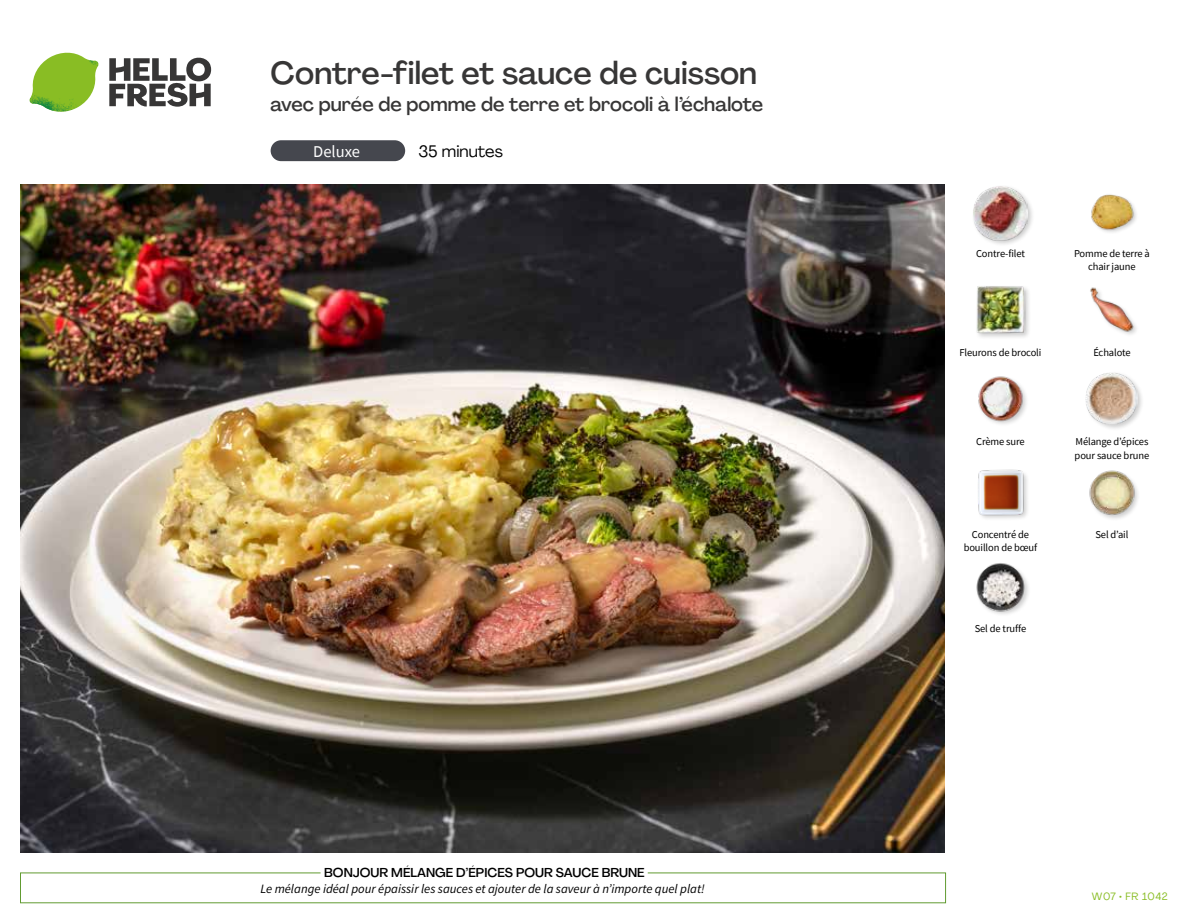
<style>
.page{position:relative;width:1188px;height:918px;background:#fff}
.page>*{position:absolute;margin:0;border:0;box-sizing:border-box;transform-origin:0 0}
.t1{font:500 31.5px "Agrandir";color:#373636}
.t2{font:500 19.5px "Agrandir";color:#373636}
.t3{font:16.5px "Agrandir";color:#000}
.t4{font:16.5px "Source Sans Pro";color:#fff}
.t5{font:italic 12.75px "Source Sans Pro";color:#000}
.t6{font:500 12.75px "Agrandir";color:#000}
.t7{font:10.5px/13.5px "Source Sans Pro";letter-spacing:-.01em;color:#000;text-align:center}
.t8{font:10.5px "Agrandir";letter-spacing:.05em;color:#89bd24}
</style>
<div class="page">
<svg style="left:109px;top:57px;width:102px;height:50px"></svg>
<svg style="left:34px;top:53px;width:62px;height:40px"></svg>
<img style="left:67px;top:53px;width:32px;height:26px">
<img style="left:33px;top:75px;width:59px;height:11px">
<img style="left:29px;top:79px;width:61px;height:33px">
<img style="left:65px;top:86px;width:27px;height:25px">
<img style="left:21px;top:184px;width:924px;height:668px">
<div style="left:271px;top:140px;width:134px;height:21px;background:#45474e;border-radius:10px"></div>
<img style="left:976px;top:563px;width:53px;height:52px">
<img style="left:1089px;top:470px;width:49px;height:49px">
<img style="left:978px;top:469px;width:50px;height:50px">
<div style="left:1085px;top:371px;width:60px;height:60px;background:#000;opacity:.2"></div>
<img style="left:1086px;top:372px;width:52px;height:52px">
<img style="left:978px;top:376px;width:49px;height:48px">
<img style="left:1090px;top:287px;width:47px;height:48px">
<div style="left:975px;top:285px;width:57px;height:55px;background:#000;opacity:.2"></div>
<img style="left:975px;top:285px;width:51px;height:50px">
<img style="left:1091px;top:194px;width:45px;height:38px">
<div style="left:972px;top:184px;width:63px;height:64px;background:#000;opacity:.2"></div>
<img style="left:973px;top:186px;width:55px;height:54px">
<h1 class="t1" style="left:271px;top:53px;width:488px">Contre-filet et sauce de cuisson</h1>
<h2 class="t2" style="left:271px;top:92px;width:494px">avec purée de pomme de terre et brocoli à l’échalote</h2>
<h3 class="t4" style="left:313px;top:141px;width:48px">Deluxe</h3>
<h3 class="t3" style="left:418px;top:141px;width:86px">35 minutes</h3>
<p class="t6" style="left:324px;top:864px;width:322px">BONJOUR MÉLANGE D’ÉPICES POUR SAUCE BRUNE</p>
<p class="t5" style="left:260px;top:881px;width:446px">Le mélange idéal pour épaissir les sauces et ajouter de la saveur à n’importe quel plat!</p>
<p class="t7" style="left:976px;top:246px;width:50px">Contre-filet</p>
<p class="t7" style="left:1074px;top:246px;width:77px">Pomme de terre à chair jaune</p>
<p class="t7" style="left:959px;top:346px;width:83px">Fleurons de brocoli</p>
<p class="t7" style="left:1093px;top:346px;width:39px">Échalote</p>
<p class="t7" style="left:976px;top:435px;width:50px">Crème sure</p>
<p class="t7" style="left:1075px;top:435px;width:76px;text-align:left">Mélange d’épices pour sauce brune</p>
<p class="t7" style="left:964px;top:528px;width:75px">Concentré de bouillon de bœuf</p>
<p class="t7" style="left:1095px;top:528px;width:35px">Sel d’ail</p>
<p class="t7" style="left:975px;top:622px;width:53px">Sel de truffe</p>
<p class="t8" style="left:1092px;top:890px;width:77px">W07 • FR 1042</p>
</div>
